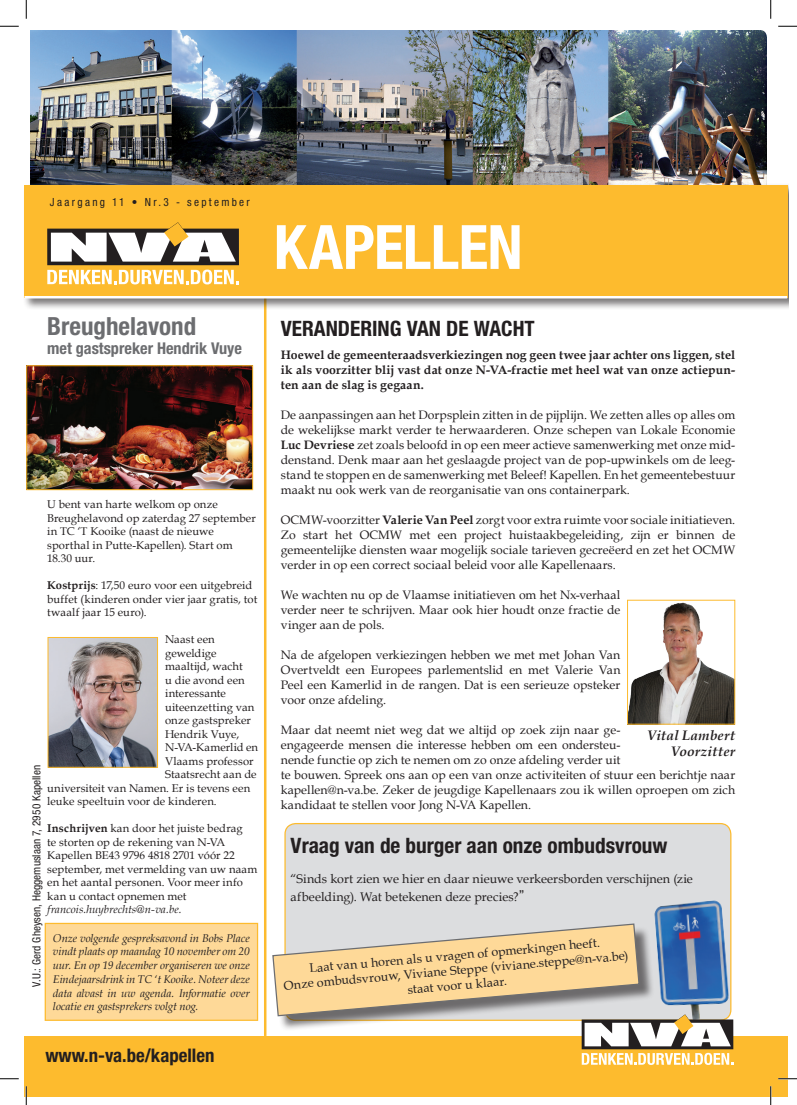
<style>
.page{position:relative;width:797px;height:1105px;background:#fff}
.page>*{position:absolute;margin:0;border:0;box-sizing:border-box;transform-origin:0 0}
.t1{font:700 condensed 61.25px "Helvetica Neue LT Std";letter-spacing:-.01em;color:#fff}
.t2{font:700 condensed 25px "Helvetica Neue LT Std";color:#6c6d70}
.t3{font:700 condensed 21.25px "Helvetica Neue LT Std";color:#231f20}
.t4{font:700 condensed 18.75px "Helvetica Neue LT Std";color:#231f20}
.t5{font:700 condensed 16.25px "Helvetica Neue LT Std";color:#6c6d70}
.t6{font:italic 700 13.75px/16.5px "Book Antiqua";letter-spacing:.01em;color:#231f20;text-align:right}
.t7{font:12.5px/15px "Book Antiqua";letter-spacing:.005em;color:#231f20}
.t8{font:12.25px/15px "Book Antiqua";letter-spacing:.005em;color:#231f20;text-align:justify}
.t9{font:700 12.25px/15px "Book Antiqua";letter-spacing:.01em;color:#231f20;text-align:justify}
.t10{font:11.25px/13.5px "Book Antiqua";letter-spacing:.01em;color:#231f20}
.t11{font:italic 11.25px/13.8px "Book Antiqua";letter-spacing:-.005em;color:#231f20;text-align:justify}
.t12{font:condensed 11.25px "Helvetica Neue LT Std";letter-spacing:.015em;color:#231f20}
.t13{font:condensed 11.25px "Helvetica Neue LT Std";letter-spacing:.205em;color:#231f20}
.s1{font-weight:700}
.s2{font-family:"Arial Unicode MS";font-size:15px}
</style>
<div class="page">
<div style="left:285px;top:823px;width:445px;height:197px;background:#dcdddf;border-radius:11px"></div>
<img style="left:30px;top:30px;width:737px;height:153px">
<img style="left:654px;top:898px;width:80px;height:126px">
<div style="left:24px;top:1036px;width:764px;height:60px;background:#fdbb2e"></div>
<img style="left:50px;top:639px;width:106px;height:127px">
<div style="left:48px;top:637px;width:110px;height:131px;border:1px solid #fdbb2e"></div>
<img style="left:28px;top:367px;width:223px;height:121px">
<div style="left:26px;top:365px;width:227px;height:125px;border:1px solid #fdbb2e"></div>
<hr style="left:264px;top:211px;width:2px;height:825px;background:#fdbb2e">
<div style="left:23px;top:183px;width:765px;height:127px;background:#231f20;opacity:.6"></div>
<div style="left:24px;top:185px;width:764px;height:112px;background:#fdbb2e"></div>
<hr style="left:24px;top:296px;width:763px;height:2px;background:#fff">
<svg style="left:47px;top:222px;width:192px;height:62px"></svg>
<img style="left:629px;top:602px;width:104px;height:121px">
<div style="left:627px;top:600px;width:108px;height:125px;border:1px solid #fdbb2e"></div>
<div style="left:45px;top:923px;width:212px;height:97px;background:#fed998"></div>
<div style="left:45px;top:923px;width:213px;height:98px;border:1px solid #fdbb2e"></div>
<svg style="left:272px;top:923px;width:461px;height:142px"></svg>
<svg style="left:0;top:25px;width:19px;height:2px"></svg>
<svg style="left:778px;top:25px;width:19px;height:2px"></svg>
<svg style="left:0;top:1078px;width:19px;height:1px"></svg>
<svg style="left:778px;top:1078px;width:19px;height:1px"></svg>
<svg style="left:25px;top:0;width:2px;height:19px"></svg>
<svg style="left:25px;top:1086px;width:2px;height:19px"></svg>
<svg style="left:770px;top:0;width:1px;height:19px"></svg>
<svg style="left:770px;top:1086px;width:1px;height:19px"></svg>
<p class="t13" style="left:50px;top:196px;width:201px">Jaargang 11 • Nr.3 - september</p>
<h1 class="t1" style="left:274px;top:210px;width:250px">KAPELLEN</h1>
<h2 class="t2" style="left:47px;top:311px;width:151px">Breughelavond</h2>
<h3 class="t5" style="left:47px;top:339px;width:196px">met gastspreker Hendrik Vuye</h3>
<p class="t10" style="left:47px;top:498px;width:210px">U bent van harte welkom op onze<br>Breughelavond op zaterdag 27 september in TC ‘T Kooike (naast de nieuwe sporthal in Putte-Kapellen). Start om<br>18.30 uur.</p>
<p class="t10" style="left:47px;top:579px;width:212px"><span class="s1">Kostprijs</span>: 17,50 euro voor een uitgebreid buffet (kinderen onder vier jaar gratis, tot twaalf jaar 15 euro).</p>
<p class="t10" style="left:165px;top:633px;width:51px">Naast een</p>
<p class="t10" style="left:165px;top:646px;width:53px">geweldige</p>
<p class="t10" style="left:165px;top:660px;width:79px">maaltijd, wacht</p>
<p class="t10" style="left:165px;top:673px;width:81px">u die avond een</p>
<p class="t10" style="left:165px;top:687px;width:62px">interessante</p>
<p class="t10" style="left:165px;top:700px;width:91px">uiteenzetting van</p>
<p class="t10" style="left:165px;top:714px;width:87px">onze gastspreker</p>
<p class="t10" style="left:165px;top:727px;width:76px">Hendrik Vuye,</p>
<p class="t10" style="left:165px;top:741px;width:95px">N-VA-Kamerlid en</p>
<p class="t10" style="left:165px;top:754px;width:90px">Vlaams professor</p>
<p class="t10" style="left:165px;top:768px;width:93px">Staatsrecht aan de</p>
<p class="t10" style="left:47px;top:781px;width:204px">universiteit van Namen. Er is tevens een</p>
<p class="t10" style="left:47px;top:795px;width:171px">leuke speeltuin voor de kinderen.</p>
<p class="t10" style="left:47px;top:822px;width:212px"><span class="s1">Inschrijven</span> kan door het juiste bedrag<br>te storten op de rekening van N-VA Kapellen BE43 9796 4818 2701 vóór 22 september, met vermelding van uw naam en het aantal personen. Voor meer info kan u contact opnemen met</p>
<p class="t11" style="left:47px;top:902px;width:136px">francois.huybrechts@n-va.be.</p>
<p class="t12" style="left:30px;top:986px;width:223px;rotate:-90deg">V.U.: Gerd Gheysen, Heggemuslaan 7, 2950 Kapellen</p>
<p class="t11" style="left:53px;top:930px;width:198px">Onze volgende gespreksavond in Bobs Place vindt plaats op maandag 10 november om 20 uur. En op 19 december organiseren we onze Eindejaarsdrink in TC ‘t Kooike. Noteer deze data alvast in uw agenda. Informatie over locatie en gastsprekers volgt nog.</p>
<h3 class="t4" style="left:45px;top:1044px;width:171px">www.n-va.be/kapellen</h3>
<h3 class="t3" style="left:281px;top:316px;width:255px">VERANDERING VAN DE WACHT</h3>
<p class="t9" style="left:281px;top:348px;width:456px">Hoewel de gemeenteraadsverkiezingen nog geen twee jaar achter ons liggen, stel ik als voorzitter blij vast dat onze N-VA-fractie met heel wat van onze actiepun&shy;ten aan de slag is gegaan.</p>
<p class="t8" style="left:281px;top:407px;width:456px">De aanpassingen aan het Dorpsplein zitten in de pijplijn. We zetten alles op alles om de wekelijkse markt verder te herwaarderen. Onze schepen van Lokale Economie <span class="s1">Luc Devriese</span> zet zoals beloofd in op een meer actieve samenwerking met onze mid&shy;denstand. Denk maar aan het geslaagde project van de pop-upwinkels om de leeg&shy;stand te stoppen en de samenwerking met Beleef! Kapellen. En het gemeentebestuur maakt nu ook werk van de reorganisatie van ons containerpark.</p>
<p class="t8" style="left:281px;top:512px;width:456px">OCMW-voorzitter <span class="s1">Valerie Van Peel</span> zorgt voor extra ruimte voor sociale initiatieven.<br>Zo start het OCMW met een project huistaakbegeleiding, zijn er binnen de gemeentelijke diensten waar mogelijk sociale tarieven gecreëerd en zet het OCMW verder in op een correct sociaal beleid voor alle Kapellenaars.</p>
<p class="t8" style="left:281px;top:587px;width:341px">We wachten nu op de Vlaamse initiatieven om het Nx-verhaal verder neer te schrijven. Maar ook hier houdt onze fractie de vinger aan de pols.</p>
<p class="t8" style="left:281px;top:647px;width:341px">Na de afgelopen verkiezingen hebben we met met Johan Van Overtveldt een Europees parlementslid en met Valerie Van Peel een Kamerlid in de rangen. Dat is een serieuze opsteker voor onze afdeling.</p>
<p class="t8" style="left:281px;top:722px;width:456px;text-align:left">Maar dat neemt niet weg dat we altijd op zoek zijn naar ge-<br>ëngageerde mensen die interesse hebben om een ondersteu-<br>nende functie op zich te nemen om zo onze afdeling verder uit<br>te bouwen. Spreek ons aan op een van onze activiteiten of stuur een berichtje naar kapellen@n-va.be. Zeker de jeugdige Kapellenaars zou ik willen oproepen om zich kandidaat te stellen voor Jong N-VA Kapellen.</p>
<p class="t6" style="left:647px;top:727px;width:89px">Vital Lambert<br>Voorzitter</p>
<h3 class="t3" style="left:290px;top:833px;width:378px">Vraag van de burger aan onze ombudsvrouw</h3>
<p class="t7" style="left:290px;top:869px;width:404px;line-height:18px">“Sinds kort zien we hier en daar nieuwe verkeersborden verschijnen (zie afbeelding). Wat betekenen deze precies?<span class="s2">”</span></p>
<p class="t7" style="left:282px;top:962px;width:347px;text-align:center;rotate:-5deg">Laat van u horen als u vragen of opmerkingen heeft.<br>Onze ombudsvrouw, Viviane Steppe (viviane.steppe@n-va.be) staat voor u klaar.</p>
</div>
